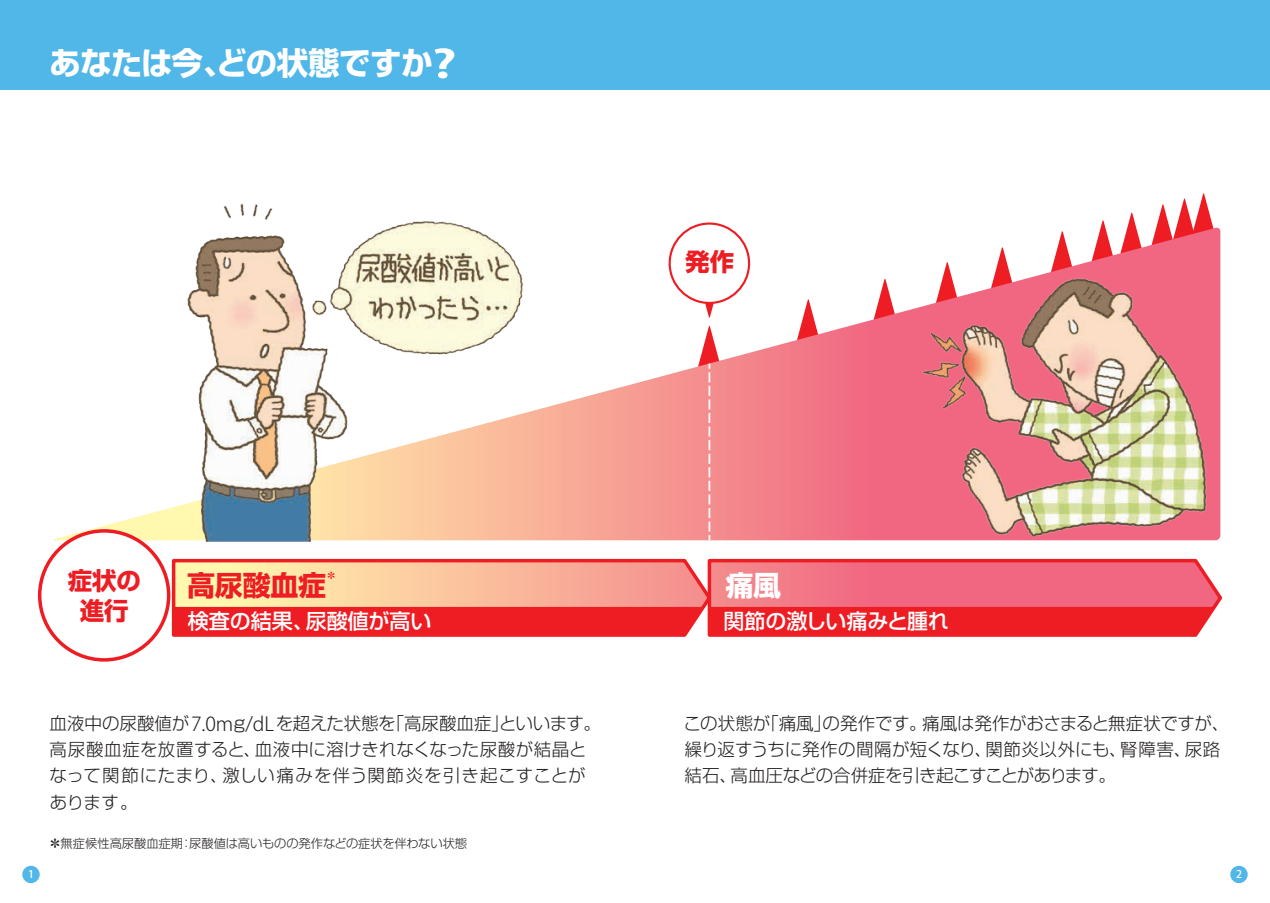
<style>
.page{position:relative;width:1270px;height:903px;background:#fff}
.page>*{position:absolute;margin:0;border:0;box-sizing:border-box;transform-origin:0 0}
.t1{font:700 31.5px "Shin Go Pro";letter-spacing:-.025em;color:#fff}
.t2{font:700 28px "Shin Go Pro";letter-spacing:-.005em;color:#ee1d23}
.t3{font:700 28px "Shin Go Pro";color:#fff}
.t4{font:700 24.5px/29.8px "Shin Go Pro";letter-spacing:-.005em;color:#ee1d23;text-align:center}
.t5{font:500 21px "Shin Go Pro";color:#fff}
.t6{font:300 17.5px/26.2px "Shin Go Pro";color:#231f20}
.t7{font:300 12.25px "Shin Go Pro";color:#231f20}
.t8{font:700 12.25px "Shin Go Pro";color:#ee1d23}
.t9{font:500 10.67px "Koz Go Std";color:#fff}
.s1{font-family:"Koz Go Std";font-size:38.15px}
.s2{font-family:"Koz Go Std";font-size:19.25px}
.s3{font-size:15.4px}
</style>
<div class="page">
<div style="left:0;top:0;width:1270px;height:89px;background:#50b7e8"></div>
<div style="left:22px;top:866px;width:18px;height:17px;background:#50b7e8;border-radius:50%"></div>
<div style="left:1230px;top:866px;width:18px;height:17px;background:#50b7e8;border-radius:50%"></div>
<svg style="left:1100px;top:212px;width:37px;height:16px"></svg>
<svg style="left:1156px;top:193px;width:58px;height:35px"></svg>
<svg style="left:53px;top:228px;width:1167px;height:312px"></svg>
<div style="left:40px;top:531px;width:129px;height:129px;background:#fff;border-radius:50%"></div>
<div style="left:38px;top:529px;width:132px;height:133px;border:4px solid #ee1d23;border-radius:50%"></div>
<div style="left:670px;top:224px;width:79px;height:79px;background:#fff;border-radius:50%"></div>
<div style="left:669px;top:222px;width:81px;height:82px;border:2px solid #ee1d23;border-radius:50%"></div>
<svg style="left:698px;top:325px;width:23px;height:215px;background:#f49395"></svg>
<svg style="left:170px;top:558px;width:1053px;height:79px;background:#f36a67"></svg>
<img style="left:174px;top:204px;width:361px;height:338px">
<img style="left:916px;top:269px;width:301px;height:272px">
<p class="t1" style="left:49px;top:38px;width:409px">あなたは今、どの状態ですか<span class="s1">?</span></p>
<p class="t4" style="left:685px;top:244px;width:50px">発作</p>
<p class="t4" style="left:68px;top:563px;width:75px">症状の進行</p>
<p class="t2" style="left:187px;top:563px;width:141px">高尿酸血症</p>
<p class="t8" style="left:325px;top:566px;width:14px">＊</p>
<p class="t3" style="left:725px;top:563px;width:57px">痛風</p>
<p class="t5" style="left:188px;top:604px;width:245px">検査の結果、尿酸値が高い</p>
<p class="t5" style="left:723px;top:604px;width:227px">関節の激しい痛みと腫れ</p>
<p class="t6" style="left:49px;top:708px;width:553px">血液中の尿酸値が<span class="s2">7.0m</span>ｇ<span class="s2">/dL</span>を超えた状態を「高尿酸血症」といいます。高尿酸血症を放置すると、血液中に溶けきれなくなった尿酸が結晶となって関節にたまり、激しい痛みを伴う関節炎を引き起こすことがあります。</p>
<p class="t7" style="left:47px;top:833px;width:421px"><span class="s3">＊</span>無症候性高尿酸血症期：尿酸値は高いものの発作などの症状を伴わない状態</p>
<p class="t6" style="left:684px;top:708px;width:547px">この状態が「痛風」の発作です。痛風は発作がおさまると無症状ですが、繰り返すうちに発作の間隔が短くなり、関節炎以外にも、腎障害、尿路結石、高血圧などの合併症を引き起こすことがあります。</p>
<p class="t9" style="left:28px;top:867px;width:7px">1</p>
<p class="t9" style="left:1236px;top:867px;width:7px">2</p>
</div>
